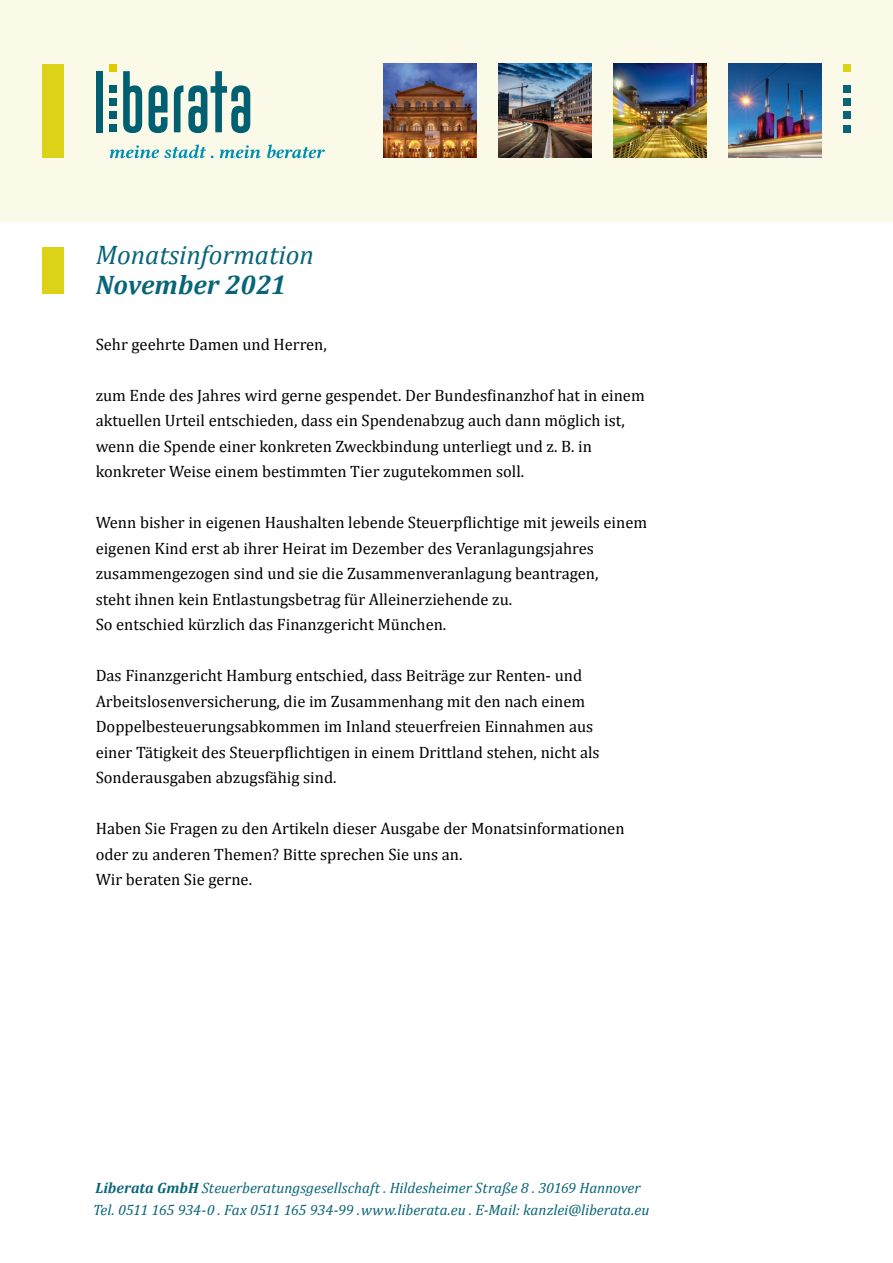
<style>
.page{position:relative;width:893px;height:1263px;background:#fff}
.page>*{position:absolute;margin:0;border:0;box-sizing:border-box;transform-origin:0 0}
.t1{font:italic 27px "Cambria";color:#086578}
.t2{font:italic 700 27px "Cambria";color:#086578}
.t3{font:16.5px/25.5px "Cambria";color:#000}
.t4{font:italic 15px/22.5px "Cambria";letter-spacing:-.005em;color:#086578}
.s1{font-weight:700}
</style>
<div class="page">
<div style="left:0;top:0;width:893px;height:221px;background:#fbfae8"></div>
<div style="left:43px;top:247px;width:21px;height:46px;background:#dcd217"></div>
<img style="left:728px;top:64px;width:94px;height:93px">
<div style="left:43px;top:64px;width:21px;height:93px;background:#dcd217"></div>
<div style="left:109px;top:125px;width:8px;height:7px;background:#005f70"></div>
<div style="left:96px;top:71px;width:6px;height:61px;background:#005f70"></div>
<svg style="left:123px;top:71px;width:19px;height:62px"></svg>
<svg style="left:148px;top:85px;width:20px;height:48px"></svg>
<svg style="left:174px;top:71px;width:76px;height:62px"></svg>
<div style="left:109px;top:112px;width:8px;height:7px;background:#005f70"></div>
<div style="left:109px;top:86px;width:8px;height:7px;background:#005f70"></div>
<div style="left:109px;top:99px;width:8px;height:7px;background:#005f70"></div>
<div style="left:109px;top:64px;width:8px;height:7px;background:#e3c800"></div>
<svg style="left:110px;top:145px;width:104px;height:13px"></svg>
<svg style="left:220px;top:145px;width:41px;height:13px"></svg>
<svg style="left:267px;top:145px;width:58px;height:13px"></svg>
<div style="left:843px;top:125px;width:7px;height:7px;background:#086578"></div>
<div style="left:843px;top:112px;width:7px;height:7px;background:#086578"></div>
<div style="left:843px;top:86px;width:7px;height:7px;background:#086578"></div>
<div style="left:843px;top:99px;width:7px;height:7px;background:#086578"></div>
<div style="left:843px;top:64px;width:7px;height:7px;background:#dcd217"></div>
<img style="left:613px;top:64px;width:94px;height:93px">
<img style="left:498px;top:64px;width:94px;height:93px">
<img style="left:383px;top:64px;width:94px;height:93px">
<h1 class="t1" style="left:96px;top:236px;width:220px">Monatsinformation</h1>
<h1 class="t2" style="left:96px;top:266px;width:192px">November 2021</h1>
<p class="t3" style="left:96px;top:331px;width:233px">Sehr geehrte Damen und Herren,</p>
<p class="t3" style="left:96px;top:382px;width:551px">zum Ende des Jahres wird gerne gespendet. Der Bundesfinanzhof hat in einem aktuellen Urteil entschieden, dass ein Spendenabzug auch dann möglich ist, wenn die Spende einer konkreten Zweckbindung unterliegt und z. B. in konkreter Weise einem bestimmten Tier zugutekommen soll.</p>
<p class="t3" style="left:96px;top:510px;width:553px">Wenn bisher in eigenen Haushalten lebende Steuerpflichtige mit jeweils einem eigenen Kind erst ab ihrer Heirat im Dezember des Veranlagungsjahres zusammengezogen sind und sie die Zusammenveranlagung beantragen,<br>steht ihnen kein Entlastungsbetrag für Alleinerziehende zu.<br>So entschied kürzlich das Finanzgericht München.</p>
<p class="t3" style="left:96px;top:663px;width:505px">Das Finanzgericht Hamburg entschied, dass Beiträge zur Renten- und Arbeitslosenversicherung, die im Zusammenhang mit den nach einem Doppelbesteuerungsabkommen im Inland steuerfreien Einnahmen aus einer Tätigkeit des Steuerpflichtigen in einem Drittland stehen, nicht als Sonderausgaben abzugsfähig sind.</p>
<p class="t3" style="left:96px;top:816px;width:530px">Haben Sie Fragen zu den Artikeln dieser Ausgabe der Monatsinformationen oder zu anderen Themen? Bitte sprechen Sie uns an.<br>Wir beraten Sie gerne.</p>
<p class="t4" style="left:93px;top:1175px;width:558px"><span class="s1">Liberata GmbH</span> Steuerberatungsgesellschaft . Hildesheimer Straße 8 . 30169 Hannover<br>Tel. 0511 165 934-0 . Fax 0511 165 934-99 . www.liberata.eu . E-Mail: kanzlei@liberata.eu</p>
</div>
